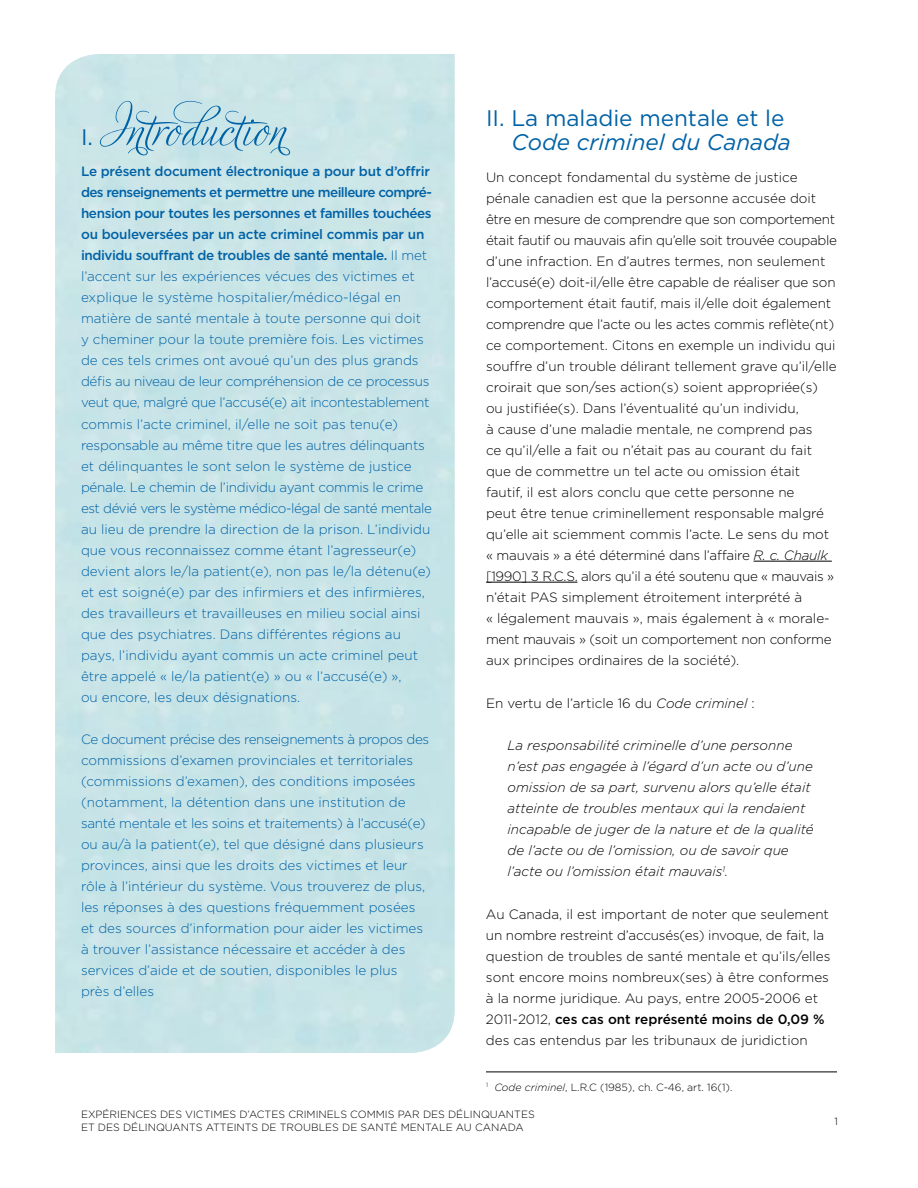
<style>
.page{position:relative;width:918px;height:1188px;background:#fff}
.page>*{position:absolute;margin:0;border:0;box-sizing:border-box;transform-origin:0 0}
.t1{font:55.5px "Adios Script Pro";color:#0062a6}
.t2{font:22.5px "Gotham";color:#0062a6}
.t3{font:italic 22.5px "Gotham";color:#0062a6}
.t4{font:300 13.5px/21px "Gotham";color:#0062a6}
.t5{font:300 13.5px/21px "Gotham";color:#000}
.t6{font:italic 300 13.5px/21px "Gotham";color:#000}
.t7{font:300 10.5px/12.6px "Gotham";color:#000}
.s1{font-weight:500}
.s2{font-style:italic}
</style>
<div class="page">
<hr style="left:754px;top:561px;width:78px;height:1px;background:#000">
<hr style="left:486px;top:582px;width:91px;height:1px;background:#000">
<hr style="left:486px;top:1072px;width:351px;height:1px;background:#000">
<h1 class="t1" style="left:100px;top:93px;width:189px">Introduction</h1>
<p class="t4" style="left:81px;top:161px;width:353px"><span class="s1">Le présent document électronique a pour but d’offrir des renseignements et permettre une meilleure compré&shy;hension pour toutes les personnes et familles touchées ou bouleversées par un acte criminel commis par un individu souffrant de troubles de santé mentale.</span> I l met l’accent sur les expériences vécues des victimes et explique le système hospitalier/médico-légal en matière de santé mentale à toute personne qui doit y cheminer pour la toute première fois. Les victimes de ces tels crimes ont avoué qu’un des plus grands défis au niveau de leur compréhension de ce processus veut que, malgré que l’accusé(e) ait incontestablement commis l’acte criminel, il/elle ne soit pas tenu(e) responsable au même titre que les autres délinquants et délinquantes le sont selon le système de justice pénale. Le chemin de l’individu ayant commis le crime est dévié vers le système médico-légal de santé mentale au lieu de prendre la direction de la prison. L’individu que vous reconnaissez comme étant l’agresseur(e) devient alors le/la patient(e), non pas le/la détenu(e) et est soigné(e) par des infirmiers et des infirmières, des travailleurs et travailleuses en milieu social ainsi que des psychiatres. Dans différentes régions au pays, l’individu ayant commis un acte criminel peut être appelé « le/la patient(e) » ou « l’accusé(e) »,<br>ou encore, les deux désignations.</p>
<p class="t4" style="left:81px;top:729px;width:350px">Ce document précise des renseignements à propos des commissions d’examen provinciales et territoriales (commissions d’examen), des conditions imposées (notamment, la détention dans une institution de santé mentale et les soins et traitements) à l’accusé(e) ou au/à la patient(e), tel que désigné dans plusieurs provinces, ainsi que les droits des victimes et leur rôle à l’intérieur du système. Vous trouverez de plus, les réponses à des questions fréquemment posées et des sources d’information pour aider les victimes à trouver l’assistance nécessaire et accéder à des services d’aide et de soutien, disponibles le plus près d’elles</p>
<h2 class="t2" style="left:81px;top:122px;width:14px">I.</h2>
<h2 class="t2" style="left:486px;top:104px;width:300px">II . La maladie mentale et le</h2>
<h2 class="t3" style="left:511px;top:128px;width:281px">Code criminel du Canada</h2>
<p class="t5" style="left:486px;top:166px;width:352px">U n concept fondamental du système de justice pénale canadien est que la personne accusée doit être en mesure de comprendre que son comportement était fautif ou mauvais afin qu’elle soit trouvée coupable d’une infraction. En d’autres termes, non seulement l’accusé(e) doit-il/elle être capable de réaliser que son comportement était fautif, mais il/elle doit également comprendre que l’acte ou les actes commis reflète(nt) ce comportement. Citons en exemple un individu qui souffre d’un trouble délirant tellement grave qu’il/elle croirait que son/ses action(s) soient appropriée(s) ou justifiée(s). Dans l’éventualité qu’un individu,<br>à cause d’une maladie mentale, ne comprend pas<br>ce qu’il/elle a fait ou n’était pas au courant du fait que de commettre un tel acte ou omission était fautif, il est alors conclu que cette personne ne<br>peut être tenue criminellement responsable malgré qu’elle ait sciemment commis l’acte. Le sens du mot « mauvais » a été déterminé dans l’affaire <span class="s2">R. c. Chaulk </span>[1990] 3 R.C.S. alors qu’il a été soutenu que « mauvais » n’était PAS</p>
<p class="t5" style="left:486px;top:586px;width:347px;text-indent:76px">simplement étroitement interprété à<br>« légalement mauvais », mais également à « morale&shy;ment mauvais » (soit un comportement non conforme aux principes ordinaires de la société).</p>
<p class="t5" style="left:486px;top:692px;width:270px">En vertu de l’article 16 du <span class="s2">Code criminel</span> :</p>
<p class="t6" style="left:508px;top:735px;width:308px">La responsabilité criminelle d’une personne n’est pas engagée à l’égard d’un acte ou d’une omission de sa part, survenu alors qu’elle était atteinte de troubles mentaux qui la rendaient incapable de juger de la nature et de la qualité de l’acte ou de l’omission, ou de savoir que l’acte ou l’omission était mauvais<sup>1</sup>.</p>
<p class="t5" style="left:486px;top:903px;width:346px">Au Canada, il est important de noter que seulement un nombre restreint d’accusés(es) invoque, de fait, la question de troubles de santé mentale et qu’ils/elles sont encore moins nombreux(ses) à être conformes à la norme juridique. Au pays, entre 2005-2006 et 2011-2012, <span class="s1">ces cas ont représenté moins de 0,09 % </span>des cas entendus par les tribunaux de juridiction</p>
<p class="t7" style="left:486px;top:1081px;width:248px"><sup>1</sup> <span class="s2">Code criminel</span>, L.R.C (1985), ch. C-46, art. 16(1).</p>
<p class="t7" style="left:81px;top:1108px;width:455px">Expériences des victimes d’actes criminels commis par des délinquantes et des délinquants atteints de troubles de santé mentale au Canada</p>
<p class="t7" style="left:835px;top:1114px;width:5px">1</p>
</div>
